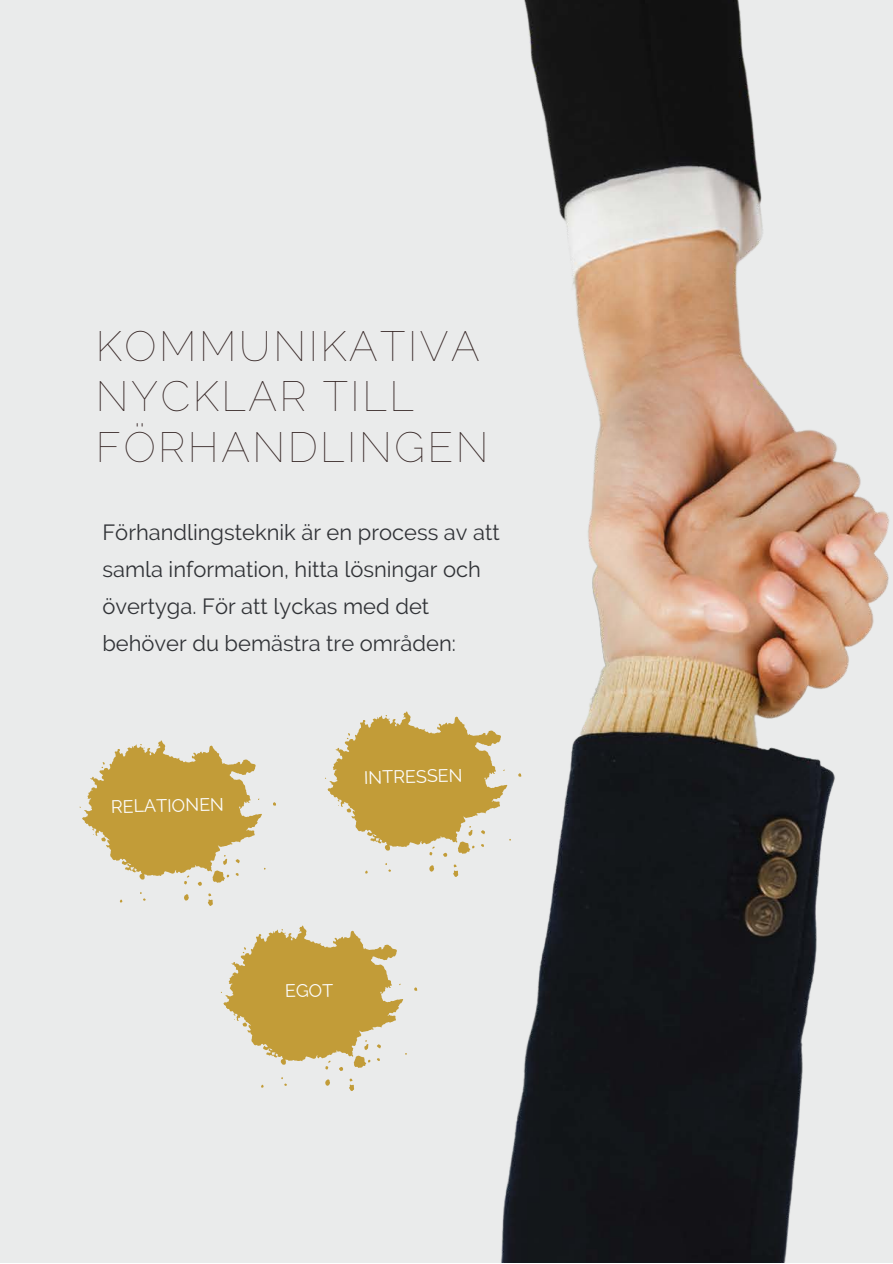
<style>
.page{position:relative;width:893px;height:1264px;background:#fff}
.page>*{position:absolute;margin:0;border:0;box-sizing:border-box;transform-origin:0 0}
.t1{font:100 42.3px/50.6px "Raleway";letter-spacing:.06em;color:#332322}
.t2{font:21.9px/37px "Raleway";color:#313337}
.t3{font:18px "Raleway";color:#fcfcfc}
</style>
<div class="page">
<div style="left:0;top:0;width:892px;height:1262px;background:#eaebeb"></div>
<img style="left:501px;top:0;width:389px;height:1262px">
<svg style="left:79px;top:740px;width:187px;height:140px;fill:#c29c38"></svg>
<svg style="left:184px;top:894px;width:5px;height:7px"></svg>
<svg style="left:101px;top:836px;width:5px;height:6px"></svg>
<svg style="left:197px;top:881px;width:5px;height:5px"></svg>
<svg style="left:273px;top:802px;width:3px;height:4px"></svg>
<svg style="left:183px;top:875px;width:7px;height:10px"></svg>
<svg style="left:140px;top:892px;width:6px;height:9px"></svg>
<svg style="left:210px;top:854px;width:30px;height:29px"></svg>
<svg style="left:101px;top:761px;width:4px;height:7px"></svg>
<svg style="left:92px;top:828px;width:2px;height:7px"></svg>
<svg style="left:140px;top:744px;width:5px;height:4px"></svg>
<svg style="left:327px;top:676px;width:204px;height:203px"></svg>
<svg style="left:428px;top:864px;width:7px;height:8px"></svg>
<svg style="left:346px;top:807px;width:6px;height:6px"></svg>
<svg style="left:442px;top:852px;width:6px;height:5px"></svg>
<svg style="left:517px;top:772px;width:5px;height:5px"></svg>
<svg style="left:452px;top:864px;width:8px;height:13px"></svg>
<svg style="left:364px;top:870px;width:4px;height:4px"></svg>
<svg style="left:429px;top:846px;width:6px;height:10px"></svg>
<svg style="left:385px;top:862px;width:6px;height:10px"></svg>
<svg style="left:455px;top:825px;width:30px;height:30px"></svg>
<svg style="left:347px;top:732px;width:3px;height:7px"></svg>
<svg style="left:337px;top:799px;width:3px;height:7px"></svg>
<svg style="left:385px;top:715px;width:5px;height:4px"></svg>
<svg style="left:207px;top:893px;width:200px;height:172px"></svg>
<svg style="left:325px;top:1079px;width:5px;height:7px"></svg>
<svg style="left:242px;top:1021px;width:5px;height:6px"></svg>
<svg style="left:339px;top:1067px;width:5px;height:4px"></svg>
<svg style="left:414px;top:987px;width:4px;height:4px"></svg>
<svg style="left:349px;top:1078px;width:6px;height:13px"></svg>
<svg style="left:325px;top:1060px;width:6px;height:10px"></svg>
<svg style="left:281px;top:1077px;width:6px;height:9px"></svg>
<svg style="left:351px;top:1039px;width:30px;height:29px"></svg>
<svg style="left:243px;top:946px;width:3px;height:7px"></svg>
<svg style="left:233px;top:1013px;width:2px;height:7px"></svg>
<svg style="left:281px;top:929px;width:5px;height:4px"></svg>
<p class="t1" style="left:96px;top:320px;width:394px">KOMMUNIKATIVA<br>NYCKLAR TILL<br>FÖRHANDLINGEN</p>
<p class="t2" style="left:102px;top:513px;width:399px">Förhandlingsteknik är en process av att samla information, hitta lösningar och övertyga. För att lyckas med det behöver du bemästra tre områden:</p>
<p class="t3" style="left:111px;top:795px;width:115px;rotate:-1deg">RELATIONEN</p>
<p class="t3" style="left:364px;top:766px;width:100px;rotate:-1deg">INTRESSEN</p>
<p class="t3" style="left:285px;top:980px;width:50px;rotate:-1deg">EGOT</p>
</div>
